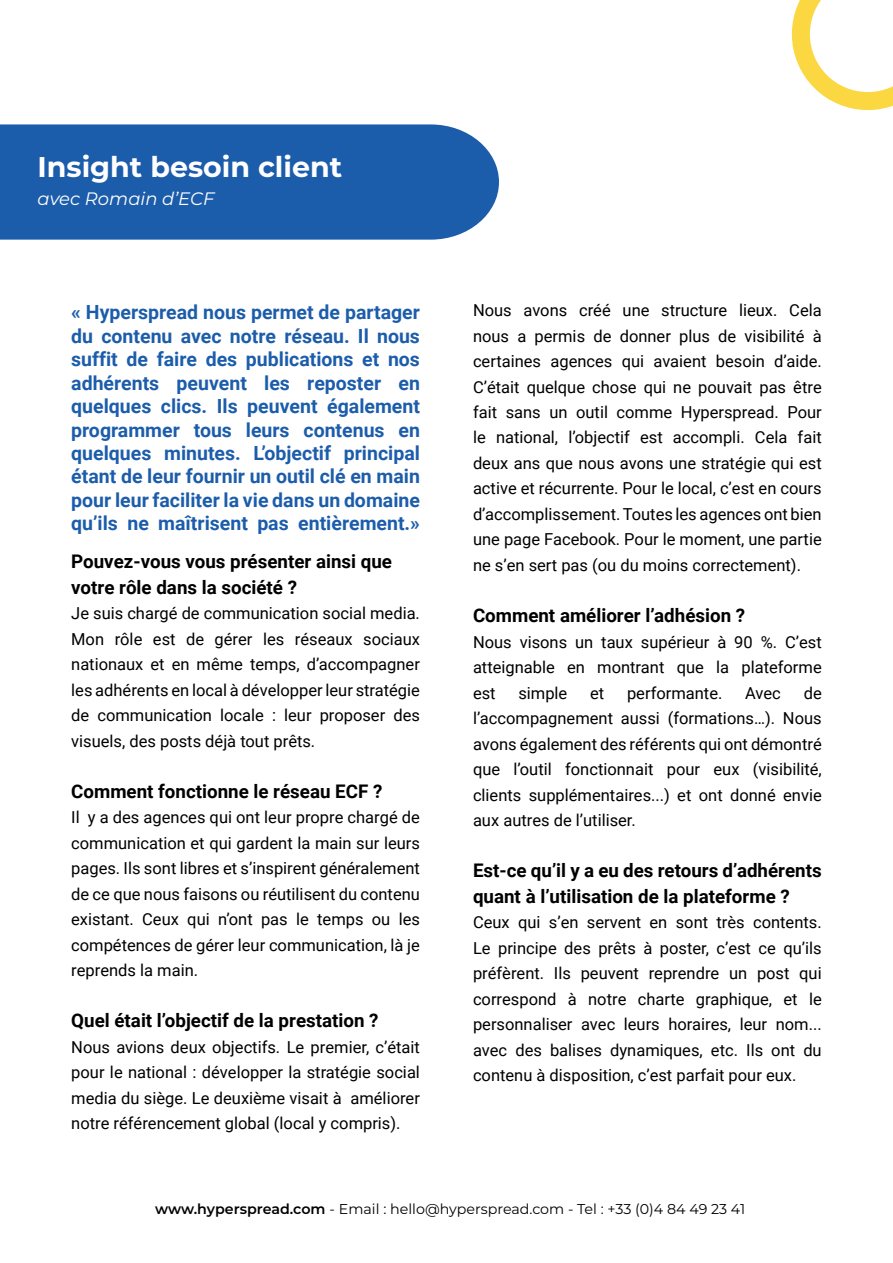
<style>
.page{position:relative;width:893px;height:1263px;background:#fff}
.page>*{position:absolute;margin:0;border:0;box-sizing:border-box;transform-origin:0 0}
.t1{font:700 28.5px "Montserrat";color:#fff}
.t2{font:700 19.5px/23.4px "Roboto";color:#1c5dab;text-align:justify}
.t3{font:700 18.75px/25.5px "Roboto";color:#000001}
.t4{font:italic 18px "Montserrat";color:#fff}
.t5{font:16.5px/25.5px "Roboto";color:#000001;text-align:justify}
.t6{font:14.25px "Montserrat";color:#000001}
.s1{font-weight:600}
</style>
<div class="page">
<div style="left:0;top:124px;width:499px;height:116px;background:#1c5dab"></div>
<svg style="left:792px;top:0;width:101px;height:110px"></svg>
<h1 class="t1" style="left:38px;top:146px;width:306px">Insight besoin client</h1>
<p class="t4" style="left:38px;top:186px;width:179px">avec Romain d’ECF</p>
<p class="t2" style="left:71px;top:300px;width:350px">« Hyperspread nous permet de partager du contenu avec notre réseau. Il nous suffit de faire des publications et nos adhérents peuvent les reposter en quelques clics. Ils peuvent également programmer tous leurs contenus en quelques minutes. L’objectif principal étant de leur fournir un outil clé en main pour leur faciliter la vie dans un domaine qu’ils ne maîtrisent pas entièrement.»</p>
<p class="t3" style="left:71px;top:548px;width:322px">Pouvez-vous vous présenter ainsi que votre rôle dans la société ?</p>
<p class="t5" style="left:71px;top:600px;width:350px">Je suis chargé de communication social media.<br>Mon rôle est de gérer les réseaux sociaux nationaux et en même temps, d’accompagner les adhérents en local à développer leur stratégie de communication locale : leur proposer des visuels, des posts déjà tout prêts.</p>
<p class="t3" style="left:71px;top:778px;width:313px">Comment fonctionne le réseau ECF ?</p>
<p class="t5" style="left:71px;top:804px;width:350px">Il y a des agences qui ont leur propre chargé de communication et qui gardent la main sur leurs pages. Ils sont libres et s’inspirent généralement de ce que nous faisons ou réutilisent du contenu existant. Ceux qui n’ont pas le temps ou les compétences de gérer leur communication, là je reprends la main.</p>
<p class="t3" style="left:71px;top:1007px;width:309px">Quel était l’objectif de la prestation ?</p>
<p class="t5" style="left:71px;top:1034px;width:350px">Nous avions deux objectifs. Le premier, c’était pour le national : développer la stratégie social media du siège. Le deuxième visait à améliorer notre référencement global (local y compris).</p>
<p class="t5" style="left:473px;top:297px;width:350px">Nous avons créé une structure lieux. Cela nous a permis de donner plus de visibilité à certaines agences qui avaient besoin d’aide.<br>C’était quelque chose qui ne pouvait pas être fait sans un outil comme Hyperspread. Pour le national, l’objectif est accompli. Cela fait deux ans que nous avons une stratégie qui est active et récurrente. Pour le local, c’est en cours d’accomplissement. Toutes les agences ont bien une page Facebook. Pour le moment, une partie ne s’en sert pas (ou du moins correctement).</p>
<p class="t3" style="left:473px;top:602px;width:274px">Comment améliorer l’adhésion ?</p>
<p class="t5" style="left:473px;top:628px;width:350px">Nous visons un taux supérieur à 90 %. C’est atteignable en montrant que la plateforme est</p>
<p class="t5" style="left:518px;top:679px;width:50px">simple</p>
<p class="t5" style="left:590px;top:679px;width:16px">et</p>
<p class="t5" style="left:627px;top:679px;width:97px">performante.</p>
<p class="t5" style="left:745px;top:679px;width:37px">Avec</p>
<p class="t5" style="left:473px;top:679px;width:350px;text-indent:331px">de l’accompagnement aussi (formations…). Nous avons également des référents qui ont démontré que l’outil fonctionnait pour eux (visibilité, clients supplémentaires...) et ont donné envie aux autres de l’utiliser.</p>
<p class="t3" style="left:473px;top:857px;width:350px">Est-ce qu’il y a eu des retours d’adhérents quant à l’utilisation de la plateforme ?</p>
<p class="t5" style="left:473px;top:909px;width:350px">Ceux qui s’en servent en sont très contents.<br>Le principe des prêts à poster, c’est ce qu’ils préfèrent. Ils peuvent reprendre un post qui correspond à notre charte graphique, et le personnaliser avec leurs horaires, leur nom... avec des balises dynamiques, etc. Ils ont du contenu à disposition, c’est parfait pour eux.</p>
<p class="t6" style="left:155px;top:1199px;width:591px"><span class="s1">www.hyperspread.com</span> - Email : hello@hyperspread.com - Tel : +33 (0)4 84 49 23 41</p>
</div>
